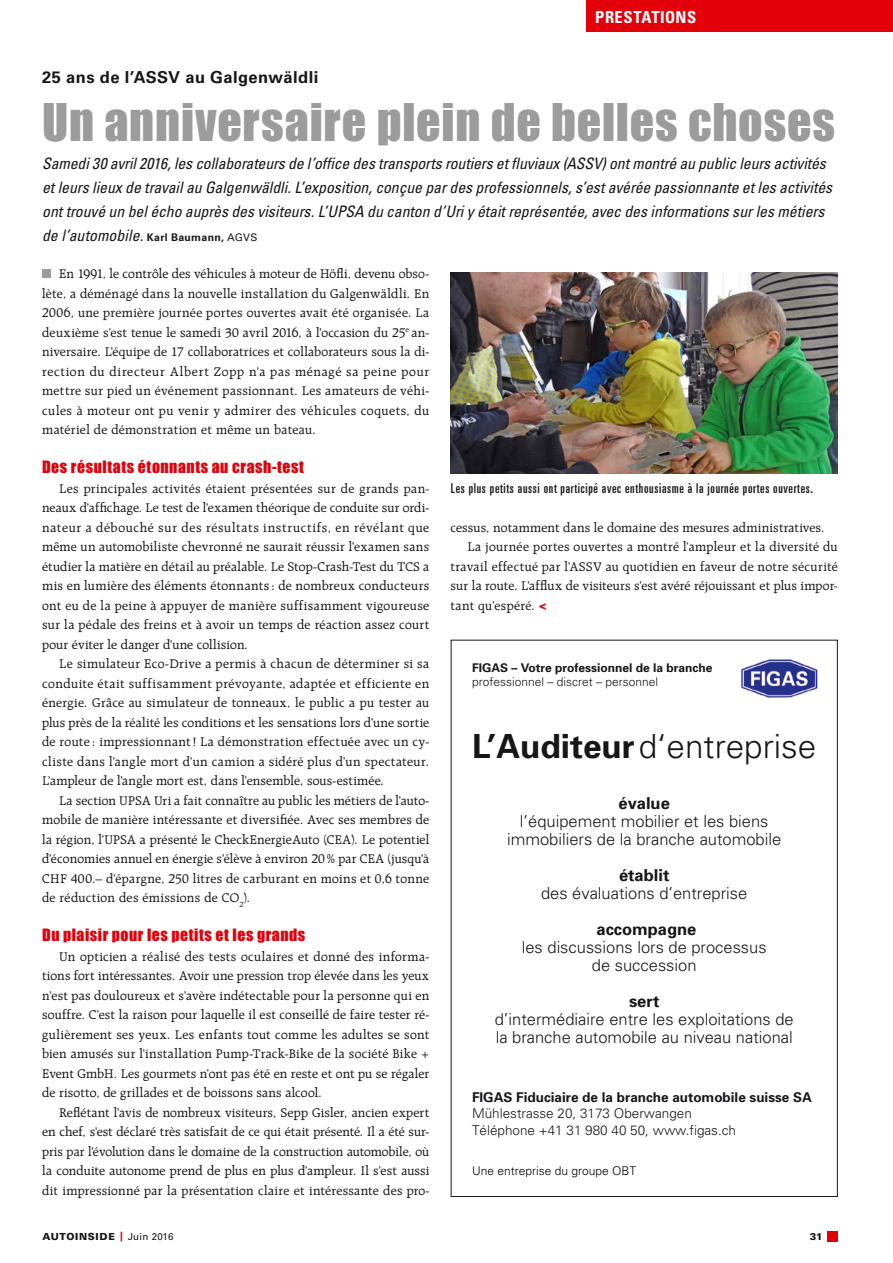
<style>
.page{position:relative;width:893px;height:1263px;background:#fff}
.page>*{position:absolute;margin:0;border:0;box-sizing:border-box;transform-origin:0 0}
.t1{font:48px "Impact MT Std";letter-spacing:.015em;color:#9c9c9d}
.t2{font:300 33.3px "Univers";color:#181716}
.t3{font:300 16.5px/18px "Univers";color:#181716;text-align:center}
.t4{font:700 16.5px "Univers LT Std";letter-spacing:.025em;color:#181716}
.t5{font:700 16.5px "Univers";color:#181716}
.t6{font:700 condensed 16.5px "Univers LT Std";letter-spacing:.025em;color:#fff}
.t7{font:italic condensed 15.75px/24px "Univers LT Std";color:#181716}
.t8{font:15.75px "Impact MT Std";letter-spacing:.035em;color:#e3000b}
.t9{font:13.5px/19.5px "Raleigh LT Std";letter-spacing:.02em;color:#181716;text-align:justify}
.t10{font:ultra-condensed 13.5px "Univers LT Std";letter-spacing:.05em;color:#181716}
.t11{font:300 13.5px/16.5px "Univers";color:#1a171c}
.t12{font:700 13.5px "Univers";color:#1a171c}
.t13{font:700 12px "Univers";color:#181716}
.t14{font:300 12px "Univers";color:#181716}
.t15{font:300 12px "Univers";color:#000}
.t16{font:900 9.75px "Univers LT Std";letter-spacing:.07em;color:#181716}
.s1{font-weight:700;font-style:normal;font-stretch:normal;font-size:10.5px}
.s2{font-style:normal;font-stretch:normal;font-size:10.5px}
.s3{font-family:"Impact MT Std";color:#e3000b}
.s4{font-weight:700}
.s5{color:#181716}
.s6{color:#e3000b}
.s7{font-weight:400}
</style>
<div class="page">
<div style="left:42px;top:270px;width:9px;height:8px;background:#9c9c9d"></div>
<img style="left:741px;top:659px;width:77px;height:39px">
<img style="left:451px;top:272px;width:387px;height:201px">
<div style="left:587px;top:0;width:306px;height:32px;background:#e3000b"></div>
<div style="left:827px;top:1231px;width:11px;height:11px;background:#e3000b"></div>
<p class="t6" style="left:595px;top:7px;width:102px">PRESTATIONS</p>
<p class="t4" style="left:42px;top:68px;width:278px">25 ans de l’ASSV au Galgenwäldli</p>
<h1 class="t1" style="left:42px;top:91px;width:795px">Un anniversaire plein de belles choses</h1>
<p class="t7" style="left:42px;top:151px;width:792px">Samedi 30 avril 2016, les collaborateurs de l’office des transports routiers et fluviaux (ASSV) ont montré au public leurs activités et leurs lieux de travail au Galgenwäldli. L’exposition, conçue par des professionnels, s’est avérée passionnante et les activités ont trouvé un bel écho auprès des visiteurs. L’UPSA du canton d’Uri y était représentée, avec des informations sur les métiers de l’automobile. <span class="s1">Karl Baumann,</span> <span class="s2">AGVS</span></p>
<p class="t9" style="left:42px;top:264px;width:389px;text-indent:17px">En 1991, le contrôle des véhicules à moteur de Höfli, devenu obso&shy;lète, a déménagé dans la nouvelle installation du Galgenwäldli. En 2006, une première journée portes ouvertes avait été organisée. La deuxième s’est tenue le samedi 30 avril 2016, à l’occasion du 25<sup>e</sup> an&shy;niversaire. L’équipe de 17 collaboratrices et collaborateurs sous la di&shy;rection du directeur Albert Zopp n’a pas ménagé sa peine pour mettre sur pied un événement passionnant. Les amateurs de véhi&shy;cules à moteur ont pu venir y admirer des véhicules coquets, du matériel de démonstration et même un bateau.</p>
<p class="t8" style="left:42px;top:457px;width:264px">Des résultats étonnants au crash-test</p>
<p class="t9" style="left:42px;top:479px;width:389px;text-indent:17px">Les principales activités étaient présentées sur de grands pan&shy;neaux d’affichage. Le test de l’examen théorique de conduite sur ordi&shy;nateur a débouché sur des résultats instructifs, en révélant que même un automobiliste chevronné ne saurait réussir l’examen sans étudier la matière en détail au préalable. Le Stop-Crash-Test du TCS a mis en lumière des éléments étonnants : de nombreux conducteurs ont eu de la peine à appuyer de manière suffisamment vigoureuse sur la pédale des freins et à avoir un temps de réaction assez court pour éviter le danger d’une collision.</p>
<p class="t9" style="left:42px;top:654px;width:389px;text-indent:17px">Le simulateur Eco-Drive a permis à chacun de déterminer si sa conduite était suffisamment prévoyante, adaptée et efficiente en énergie. Grâce au simulateur de tonneaux, le public a pu tester au plus près de la réalité les conditions et les sensations lors d’une sortie de route : impressionnant ! La démonstration effectuée avec un cy&shy;cliste dans l’angle mort d’un camion a sidéré plus d’un spectateur.<br>L’ampleur de l’angle mort est, dans l’ensemble, sous-estimée.</p>
<p class="t9" style="left:42px;top:791px;width:389px;text-indent:17px">La section UPSA Uri a fait connaître au public les métiers de l’auto&shy;mobile de manière intéressante et diversifiée. Avec ses membres de la région, l’UPSA a présenté le CheckEnergieAuto (CEA). Le potentiel d’économies annuel en énergie s’élève à environ 20% par CEA (jusqu’à CHF 400.– d’épargne, 250 litres de carburant en moins et 0,6 tonne de réduction des émissions de CO<sub>2</sub>).</p>
<p class="t8" style="left:42px;top:925px;width:265px">Du plaisir pour les petits et les grands</p>
<p class="t9" style="left:42px;top:947px;width:389px;text-indent:17px">Un opticien a réalisé des tests oculaires et donné des informa&shy;tions fort intéressantes. Avoir une pression trop élevée dans les yeux n’est pas douloureux et s’avère indétectable pour la personne qui en souffre. C’est la raison pour laquelle il est conseillé de faire tester ré&shy;gulièrement ses yeux. Les enfants tout comme les adultes se sont bien amusés sur l’installation Pump-Track-Bike de la société Bike + Event GmbH. Les gourmets n’ont pas été en reste et ont pu se régaler de risotto, de grillades et de boissons sans alcool.</p>
<p class="t9" style="left:42px;top:1103px;width:389px;text-indent:17px">Reflétant l’avis de nombreux visiteurs, Sepp Gisler, ancien expert en chef, s’est déclaré très satisfait de ce qui était présenté. Il a été sur&shy;pris par l’évolution dans le domaine de la construction automobile, où la conduite autonome prend de plus en plus d’ampleur. Il s’est aussi dit impressionné par la présentation claire et intéressante des pro-</p>
<p class="t10" style="left:451px;top:480px;width:364px">Les plus petits aussi ont participé avec enthousiasme à la journée portes ouvertes.</p>
<p class="t9" style="left:450px;top:518px;width:375px">cessus, notamment dans le domaine des mesures administratives.</p>
<p class="t9" style="left:468px;top:537px;width:372px">La journée portes ouvertes a montré l’ampleur et la diversité du</p>
<p class="t9" style="left:450px;top:557px;width:389px">travail effectué par l’ASSV au quotidien en faveur de notre sécurité</p>
<p class="t9" style="left:450px;top:576px;width:389px">sur la route. L’afflux de visiteurs s’est avéré réjouissant et plus impor-</p>
<p class="t9" style="left:450px;top:596px;width:97px">tant qu’espéré. <span class="s3">&lt;</span></p>
<p class="t13" style="left:472px;top:660px;width:242px">FIGAS – Votre professionnel de la branche</p>
<p class="t14" style="left:472px;top:675px;width:188px">professionnel – discret – personnel</p>
<h2 class="t2" style="left:472px;top:727px;width:346px"><span class="s4">L’Auditeur</span> d‘entreprise</h2>
<p class="t5" style="left:618px;top:793px;width:53px">évalue</p>
<p class="t3" style="left:507px;top:812px;width:276px">l’équipement mobilier et les biens immobiliers de la branche automobile</p>
<p class="t5" style="left:619px;top:865px;width:52px">établit</p>
<p class="t3" style="left:541px;top:884px;width:208px">des évaluations d’entreprise</p>
<p class="t5" style="left:597px;top:919px;width:101px">accompagne</p>
<p class="t3" style="left:522px;top:938px;width:246px">les discussions lors de processus de succession</p>
<p class="t5" style="left:629px;top:991px;width:32px">sert</p>
<p class="t3" style="left:495px;top:1010px;width:300px;text-align:left">d’intermédiaire entre les exploitations de la branche automobile au niveau national</p>
<p class="t12" style="left:472px;top:1089px;width:341px">FIGAS Fiduciaire de la branche automobile suisse SA</p>
<p class="t11" style="left:472px;top:1105px;width:266px">Mühlestrasse 20, 3173 Oberwangen<br><span class="s5">Téléphone</span> +41 31 980 40 50<span class="s5">,</span> www.figas.ch</p>
<p class="t15" style="left:472px;top:1164px;width:166px">Une entreprise du groupe OBT</p>
<p class="t16" style="left:43px;top:1231px;width:133px">AUTOINSIDE <span class="s6">|</span> <span class="s7">Juin 2016</span></p>
<p class="t16" style="left:810px;top:1231px;width:15px">31</p>
</div>
